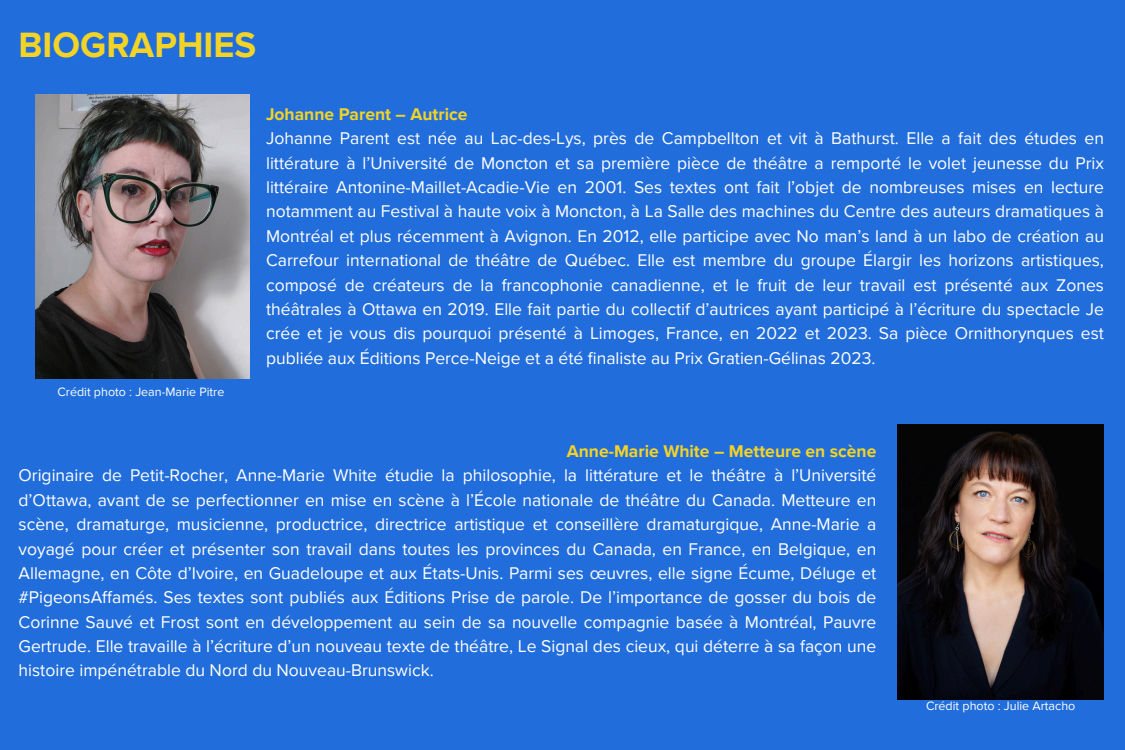
<style>
.page{position:relative;width:1125px;height:750px;background:#216ddc}
.page>*{position:absolute;margin:0;border:0;box-sizing:border-box;transform-origin:0 0}
.t1{font:700 36.25px "Proxima Nova";color:#f3d426}
.t2{font:17.5px/24.4px "Proxima Nova";color:#fff}
.t3{font:12.5px "Proxima Nova";color:#fff}
.s1{font-weight:700;color:#f3d426}
</style>
<div class="page">
<img style="left:36px;top:95px;width:213px;height:284px">
<img style="left:897px;top:425px;width:207px;height:275px">
<p class="t1" style="left:19px;top:23px;width:239px">BIOGRAPHIES</p>
<h2 class="t3" style="left:57px;top:385px;width:168px">Crédit photo : Jean-Marie Pitre</h2>
<h2 class="t2" style="left:266px;top:102px;width:839px"><span class="s1">Johanne Parent – Autrice<br></span>Johanne Parent est née au Lac-des-Lys, près de Campbellton et vit à Bathurst. Elle a fait des études en littérature à l’Université de Moncton et sa première pièce de théâtre a remporté le volet jeunesse du Prix littéraire Antonine-Maillet-Acadie-Vie en 2001. Ses textes ont fait l’objet de nombreuses mises en lecture notamment au Festival à haute voix à Moncton, à La Salle des machines du Centre des auteurs dramatiques à Montréal et plus récemment à Avignon. En 2012, elle participe avec No man’s land à un labo de création au Carrefour international de théâtre de Québec. Elle est membre du groupe Élargir les horizons artistiques, composé de créateurs de la francophonie canadienne, et le fruit de leur travail est présenté aux Zones théâtrales à Ottawa en 2019. Elle fait partie du collectif d’autrices ayant participé à l’écriture du spectacle Je crée et je vous dis pourquoi présenté à Limoges, France, en 2022 et 2023. Sa pièce Ornithorynques est publiée aux Éditions Perce-Neige et a été finaliste au Prix Gratien-Gélinas 2023.</h2>
<p class="t2" style="left:19px;top:439px;width:859px;text-align:justify;text-indent:548px"><span class="s1">Anne-Marie White – Metteure en scène </span>Originaire de Petit-Rocher, Anne-Marie White étudie la philosophie, la littérature et le théâtre à l’Université d’Ottawa, avant de se perfectionner en mise en scène à l’École nationale de théâtre du Canada. Metteure en scène, dramaturge, musicienne, productrice, directrice artistique et conseillère dramaturgique, Anne-Marie a voyagé pour créer et présenter son travail dans toutes les provinces du Canada, en France, en Belgique, en Allemagne, en Côte d’Ivoire, en Guadeloupe et aux États-Unis. Parmi ses œuvres, elle signe Écume, Déluge et #PigeonsAffamés. Ses textes sont publiés aux Éditions Prise de parole. De l’importance de gosser du bois de Corinne Sauvé et Frost sont en développement au sein de sa nouvelle compagnie basée à Montréal, Pauvre Gertrude. Elle travaille à l’écriture d’un nouveau texte de théâtre, Le Signal des cieux, qui déterre à sa façon une histoire impénétrable du Nord du Nouveau-Brunswick.</p>
<p class="t3" style="left:926px;top:699px;width:151px">Crédit photo : Julie Artacho</p>
</div>
